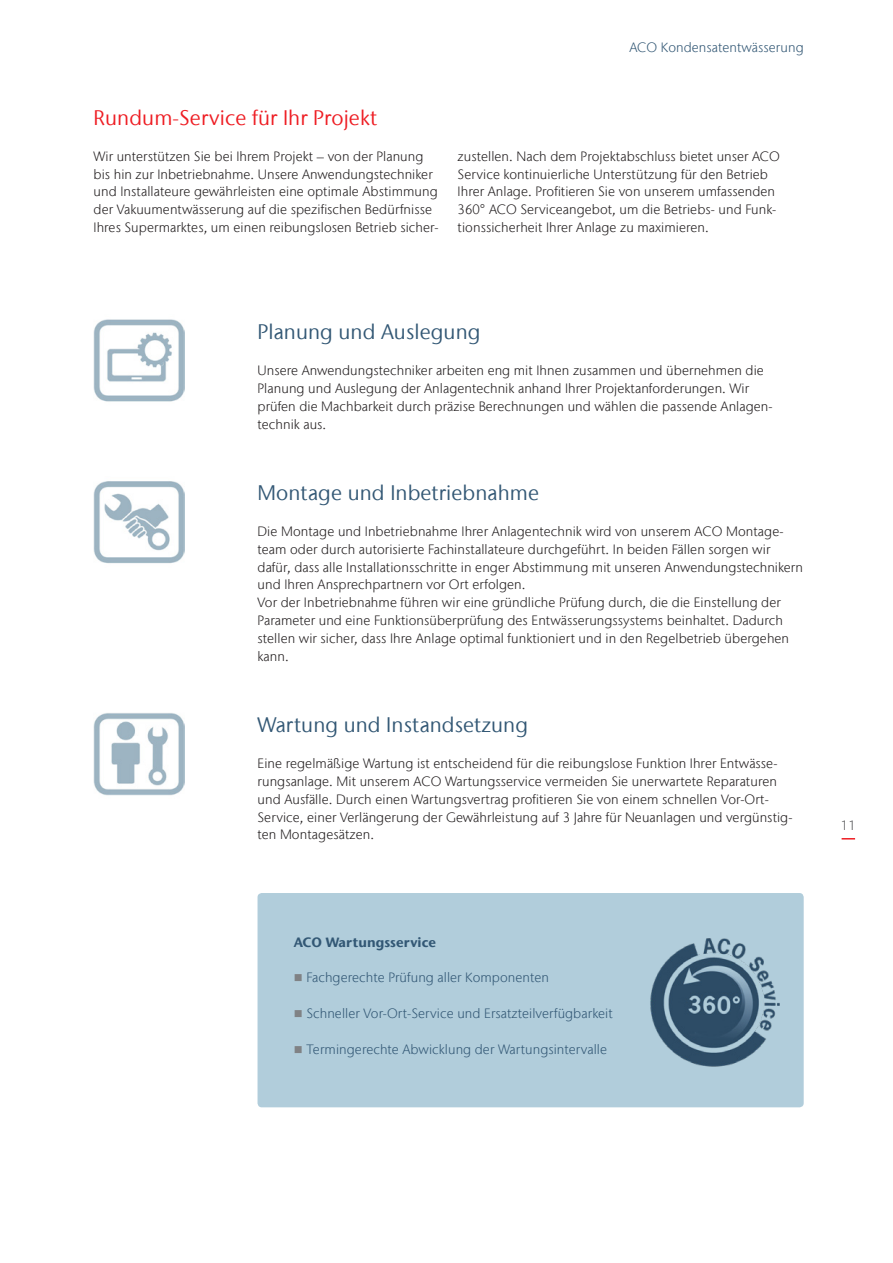
<style>
.page{position:relative;width:893px;height:1263px;background:#fff}
.page>*{position:absolute;margin:0;border:0;box-sizing:border-box;transform-origin:0 0}
.Intermediate_heading{font:21px "Stone Sans IIITC Com";letter-spacing:.005em;color:#335875}
.Intermediate_heading-2{font:21px "Stone Sans IIITC Com";letter-spacing:.005em;color:#ee1d23}
.Body_copy{font:300 13.5px/17.9px "Stone Sans IIITC Com";letter-spacing:.005em;color:#231f20}
.t1{font:300 13.5px "Stone Sans IIITC Com";letter-spacing:.005em;color:#335875}
.Body_copy-2{font:700 13.5px "Stone Sans IIITC Com";letter-spacing:.005em;color:#335875}
.t2{font:300 13.5px "Stone Sans IIITC Com";color:#57585a}
.s1{color:#808285}
</style>
<div class="page">
<svg style="left:842px;top:838px;width:13px;height:1px"></svg>
<div style="left:258px;top:893px;width:546px;height:214px;background:#b1cddb;border-radius:4px"></div>
<img style="left:94px;top:319px;width:91px;height:83px">
<img style="left:94px;top:481px;width:91px;height:83px">
<img style="left:94px;top:713px;width:91px;height:83px">
<img style="left:650px;top:938px;width:130px;height:129px">
<p class="t1" style="left:629px;top:38px;width:176px">ACO Kondensatentwässerung</p>
<p class="Intermediate_heading-2" style="left:94px;top:105px;width:285px">Rundum-Service für Ihr Projekt</p>
<p class="Body_copy" style="left:94px;top:147px;width:346px">Wir unterstützen Sie bei Ihrem Projekt – von der Planung bis hin zur Inbetriebnahme. Unsere Anwendungstechniker und Installateure gewährleisten eine optimale Abstimmung der Vakuumentwässerung auf die spezifischen Bedürfnisse Ihres Supermarktes, um einen reibungslosen Betrieb sicher-</p>
<p class="Body_copy" style="left:458px;top:147px;width:324px">zustellen. Nach dem Projektabschluss bietet unser ACO Service kontinuierliche Unterstützung für den Betrieb Ihrer Anlage. Profitieren Sie von unserem umfassenden 360° ACO Serviceangebot, um die Betriebs- und Funk&shy;tionssicherheit Ihrer Anlage zu maximieren.</p>
<p class="Intermediate_heading" style="left:258px;top:319px;width:224px">Planung und Auslegung</p>
<p class="Body_copy" style="left:258px;top:361px;width:517px">Unsere Anwendungstechniker arbeiten eng mit Ihnen zusammen und übernehmen die Planung und Auslegung der Anlagentechnik anhand Ihrer Projektanforderungen. Wir prüfen die Machbarkeit durch präzise Berechnungen und wählen die passende Anlagen&shy;technik aus.</p>
<p class="Intermediate_heading" style="left:258px;top:480px;width:283px">Montage und Inbetriebnahme</p>
<p class="Body_copy" style="left:258px;top:522px;width:547px">Die Montage und Inbetriebnahme Ihrer Anlagentechnik wird von unserem ACO Montage&shy;team oder durch autorisierte Fachinstallateure durchgeführt. In beiden Fällen sorgen wir dafür, dass alle Installationsschritte in enger Abstimmung mit unseren Anwendungstechnikern und Ihren Ansprechpartnern vor Ort erfolgen.</p>
<p class="Body_copy" style="left:258px;top:593px;width:533px">Vor der Inbetriebnahme führen wir eine gründliche Prüfung durch, die die Einstellung der Parameter und eine Funktionsüberprüfung des Entwässerungssystems beinhaltet. Dadurch stellen wir sicher, dass Ihre Anlage optimal funktioniert und in den Regelbetrieb übergehen kann.</p>
<p class="Intermediate_heading" style="left:258px;top:712px;width:272px">Wartung und Instandsetzung</p>
<p class="Body_copy" style="left:258px;top:754px;width:536px">Eine regelmäßige Wartung ist entscheidend für die reibungslose Funktion Ihrer Entwässe&shy;rungsanlage. Mit unserem ACO Wartungsservice vermeiden Sie unerwartete Reparaturen und Ausfälle. Durch einen Wartungsvertrag profitieren Sie von einem schnellen Vor-Ort-Service, einer Verlängerung der Gewährleistung auf 3 Jahre für Neuanlagen und vergünstig&shy;ten Montagesätzen.</p>
<p class="Body_copy-2" style="left:294px;top:933px;width:144px">ACO Wartungsservice</p>
<p class="t1" style="left:294px;top:969px;width:257px"><span class="s1">■</span> Fachgerechte Prüfung aller Komponenten</p>
<p class="t1" style="left:294px;top:1005px;width:321px"><span class="s1">■</span> Schneller Vor-Ort-Service und Ersatzteilverfügbarkeit</p>
<p class="t1" style="left:294px;top:1041px;width:315px"><span class="s1">■</span> Termingerechte Abwicklung der Wartungsintervalle</p>
<p class="t2" style="left:841px;top:816px;width:16px">11</p>
</div>
